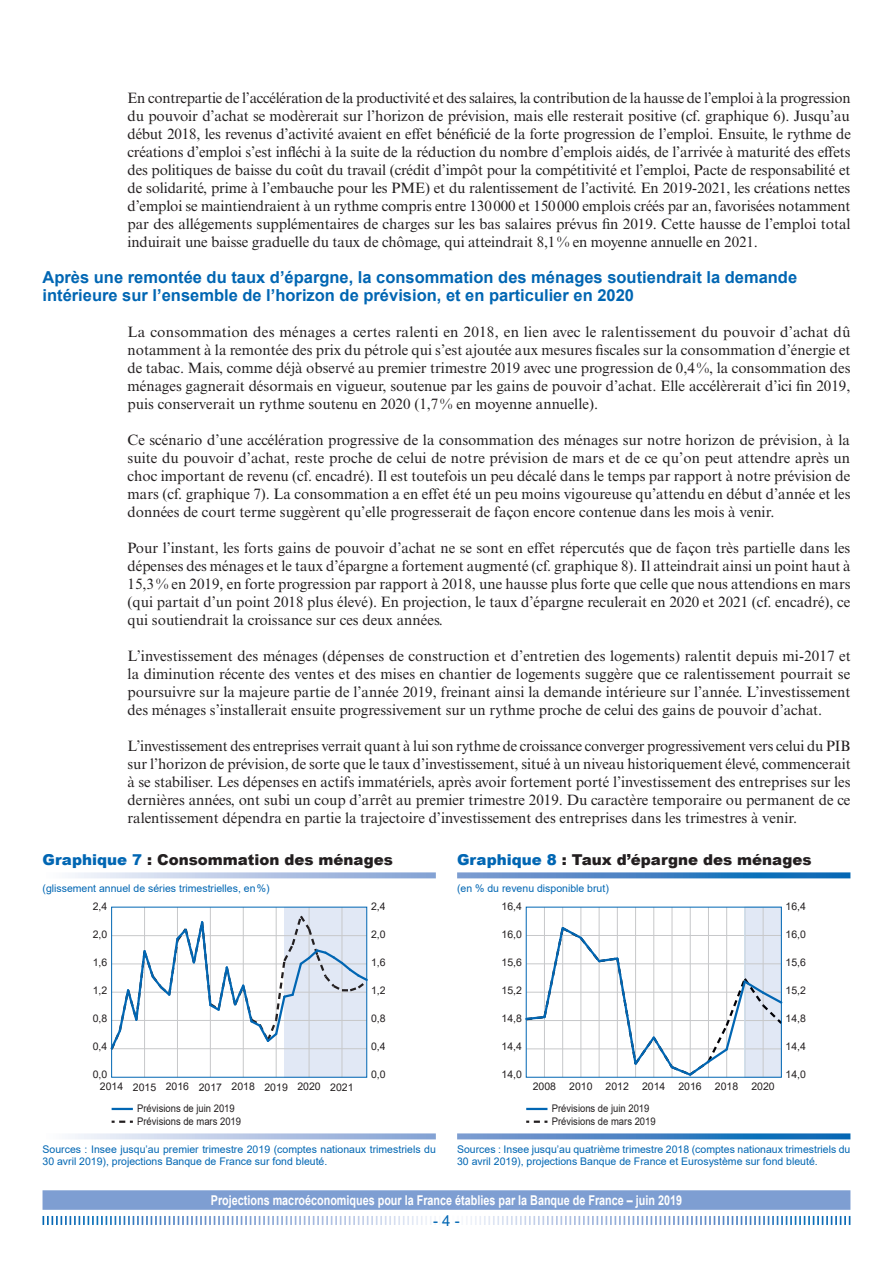
<style>
.page{position:relative;width:893px;height:1263px;background:#fff}
.page>*{position:absolute;margin:0;border:0;box-sizing:border-box;transform-origin:0 0}
.t1{font:700 16.5px/18px "Arial";color:#0166b3}
.t2{font:15px/18px "Times New Roman MT Std";color:#231f20;text-align:justify}
.t3{font:900 15px "Arial";color:#231f20}
.t4{font:15px "Arial";color:#0166b3}
.t5{font:700 13.5px "Arial";color:#fff;scale:.8 1}
.t6{font:10.5px/12.6px "Arial";color:#0166b3}
.t7{font:10.5px "Arial";color:#231f20}
.t8{font:10.5px "Arial";color:#231f20;scale:.9 1}
.s1{color:#0166b3}
</style>
<div class="page">
<div style="left:43px;top:1190px;width:807px;height:20px;background:#7e9ed2"></div>
<svg style="left:43px;top:1216px;width:807px;height:9px"></svg>
<svg style="left:72px;top:872px;width:364px;height:6px;background:#bdcce7"></svg>
<svg style="left:457px;top:872px;width:393px;height:6px;background:#4a88c5"></svg>
<svg style="left:72px;top:1133px;width:364px;height:6px;background:#bdcce7"></svg>
<svg style="left:457px;top:1133px;width:393px;height:6px;background:#4b88c5"></svg>
<svg style="left:112px;top:1120px;width:21px;height:3px"></svg>
<hr style="left:112px;top:1108px;width:21px;height:2px;background:#0166b3">
<div style="left:284px;top:907px;width:83px;height:170px;background:#e1e8f5"></div>
<hr style="left:309px;top:907px;width:1px;height:170px;background:#c7c8ca">
<hr style="left:276px;top:907px;width:1px;height:170px;background:#c7c8ca">
<hr style="left:243px;top:907px;width:1px;height:170px;background:#c7c8ca">
<hr style="left:210px;top:907px;width:1px;height:170px;background:#c7c8ca">
<hr style="left:177px;top:907px;width:1px;height:170px;background:#c7c8ca">
<hr style="left:342px;top:907px;width:1px;height:170px;background:#c7c8ca">
<hr style="left:144px;top:907px;width:1px;height:170px;background:#c7c8ca">
<svg style="left:110px;top:913px;width:258px;height:139px"></svg>
<div style="left:111px;top:907px;width:256px;height:170px;border:1px solid #0166b3"></div>
<svg style="left:526px;top:1120px;width:21px;height:3px"></svg>
<hr style="left:526px;top:1108px;width:21px;height:2px;background:#0166b3">
<div style="left:745px;top:907px;width:36px;height:170px;background:#e1e8f5"></div>
<hr style="left:763px;top:907px;width:1px;height:170px;background:#c7c8ca">
<hr style="left:744px;top:907px;width:1px;height:170px;background:#c7c8ca">
<hr style="left:726px;top:907px;width:1px;height:170px;background:#c7c8ca">
<hr style="left:708px;top:907px;width:1px;height:170px;background:#c7c8ca">
<hr style="left:690px;top:907px;width:1px;height:170px;background:#c7c8ca">
<hr style="left:672px;top:907px;width:1px;height:170px;background:#c7c8ca">
<hr style="left:653px;top:907px;width:1px;height:170px;background:#c7c8ca">
<hr style="left:635px;top:907px;width:1px;height:170px;background:#c7c8ca">
<hr style="left:617px;top:907px;width:1px;height:170px;background:#c7c8ca">
<hr style="left:599px;top:907px;width:1px;height:170px;background:#c7c8ca">
<hr style="left:580px;top:907px;width:1px;height:170px;background:#c7c8ca">
<hr style="left:562px;top:907px;width:1px;height:170px;background:#c7c8ca">
<hr style="left:544px;top:907px;width:1px;height:170px;background:#c7c8ca">
<svg style="left:525px;top:925px;width:258px;height:153px"></svg>
<p class="t2" style="left:128px;top:89px;width:725px">En contrepartie de l’accélération de la productivité et des salaires, la contribution de la hausse de l’emploi à la progression du pouvoir d’achat se modèrerait sur l’horizon de prévision, mais elle resterait positive (cf. graphique 6). Jusqu’au début 2018, les revenus d’activité avaient en effet bénéficié de la forte progression de l’emploi. Ensuite, le rythme de créations d’emploi s’est infléchi à la suite de la réduction du nombre d’emplois aidés, de l’arrivée à maturité des effets des politiques de baisse du coût du travail (crédit d’impôt pour la compétitivité et l’emploi, Pacte de responsabilité et de solidarité, prime à l’embauche pour les PME) et du ralentissement de l’activité. En 2019-2021, les créations nettes d’emploi se maintiendraient à un rythme compris entre 130000 et 150000 emplois créés par an, favorisées notamment par des allégements supplémentaires de charges sur les bas salaires prévus fin 2019. Cette hausse de l’emploi total induirait une baisse graduelle du taux de chômage, qui atteindrait 8,1% en moyenne annuelle en 2021.</p>
<p class="t1" style="left:43px;top:268px;width:756px">Après une remontée du taux d’épargne, la consommation des ménages soutiendrait la demande intérieure sur l’ensemble de l’horizon de prévision, et en particulier en 2020</p>
<p class="t2" style="left:128px;top:323px;width:724px">La consommation des ménages a certes ralenti en 2018, en lien avec le ralentissement du pouvoir d’achat dû notamment à la remontée des prix du pétrole qui s’est ajoutée aux mesures fiscales sur la consommation d’énergie et de tabac. Mais, comme déjà observé au premier trimestre 2019 avec une progression de 0,4%, la consommation des ménages gagnerait désormais en vigueur, soutenue par les gains de pouvoir d’achat. Elle accélèrerait d’ici fin 2019, puis conserverait un rythme soutenu en 2020 (1,7% en moyenne annuelle).</p>
<p class="t2" style="left:128px;top:431px;width:724px">Ce scénario d’une accélération progressive de la consommation des ménages sur notre horizon de prévision, à la suite du pouvoir d’achat, reste proche de celui de notre prévision de mars et de ce qu’on peut attendre après un choc important de revenu (cf. encadré). Il est toutefois un peu décalé dans le temps par rapport à notre prévision de mars (cf. graphique 7). La consommation a en effet été un peu moins vigoureuse qu’attendu en début d’année et les données de court terme suggèrent qu’elle progresserait de façon encore contenue dans les mois à venir.</p>
<p class="t2" style="left:128px;top:539px;width:725px">Pour l’instant, les forts gains de pouvoir d’achat ne se sont en effet répercutés que de façon très partielle dans les dépenses des ménages et le taux d’épargne a fortement augmenté (cf. graphique 8). Il atteindrait ainsi un point haut à 15,3% en 2019, en forte progression par rapport à 2018, une hausse plus forte que celle que nous attendions en mars (qui partait d’un point 2018 plus élevé). En projection, le taux d’épargne reculerait en 2020 et 2021 (cf. encadré), ce qui soutiendrait la croissance sur ces deux années.</p>
<p class="t2" style="left:128px;top:647px;width:725px">L’investissement des ménages (dépenses de construction et d’entretien des logements) ralentit depuis mi-2017 et la diminution récente des ventes et des mises en chantier de logements suggère que ce ralentissement pourrait se poursuivre sur la majeure partie de l’année 2019, freinant ainsi la demande intérieure sur l’année. L’investissement des ménages s’installerait ensuite progressivement sur un rythme proche de celui des gains de pouvoir d’achat.</p>
<p class="t2" style="left:128px;top:737px;width:725px">L’investissement des entreprises verrait quant à lui son rythme de croissance converger progressivement vers celui du PIB sur l’horizon de prévision, de sorte que le taux d’investissement, situé à un niveau historiquement élevé, commencerait à se stabiliser. Les dépenses en actifs immatériels, après avoir fortement porté l’investissement des entreprises sur les dernières années, ont subi un coup d’arrêt au premier trimestre 2019. Du caractère temporaire ou permanent de ce ralentissement dépendra en partie la trajectoire d’investissement des entreprises dans les trimestres à venir.</p>
<p class="t3" style="left:43px;top:849px;width:352px"><span class="s1">Graphique 7</span> : Consommation des ménages</p>
<p class="t3" style="left:457px;top:849px;width:356px"><span class="s1">Graphique 8</span> : Taux d’épargne des ménages</p>
<p class="t6" style="left:43px;top:881px;width:229px">(glissement annuel de séries trimestrielles, en%)</p>
<p class="t6" style="left:457px;top:881px;width:153px">(en % du revenu disponible brut)</p>
<p class="t7" style="left:93px;top:899px;width:16px">2,4</p>
<p class="t7" style="left:371px;top:899px;width:16px">2,4</p>
<p class="t7" style="left:501px;top:899px;width:22px">16,4</p>
<p class="t7" style="left:786px;top:899px;width:22px">16,4</p>
<p class="t7" style="left:93px;top:927px;width:16px">2,0</p>
<p class="t7" style="left:371px;top:927px;width:16px">2,0</p>
<p class="t7" style="left:501px;top:927px;width:22px">16,0</p>
<p class="t7" style="left:786px;top:927px;width:22px">16,0</p>
<p class="t7" style="left:93px;top:955px;width:16px">1,6</p>
<p class="t7" style="left:371px;top:955px;width:16px">1,6</p>
<p class="t7" style="left:501px;top:955px;width:22px">15,6</p>
<p class="t7" style="left:786px;top:955px;width:22px">15,6</p>
<p class="t7" style="left:93px;top:983px;width:16px">1,2</p>
<p class="t7" style="left:371px;top:983px;width:16px">1,2</p>
<p class="t7" style="left:501px;top:983px;width:22px">15,2</p>
<p class="t7" style="left:786px;top:983px;width:22px">15,2</p>
<p class="t7" style="left:93px;top:1011px;width:16px">0,8</p>
<p class="t7" style="left:371px;top:1011px;width:16px">0,8</p>
<p class="t7" style="left:501px;top:1011px;width:22px">14,8</p>
<p class="t7" style="left:786px;top:1011px;width:22px">14,8</p>
<p class="t7" style="left:93px;top:1039px;width:16px">0,4</p>
<p class="t7" style="left:371px;top:1039px;width:16px">0,4</p>
<p class="t7" style="left:501px;top:1039px;width:22px">14,4</p>
<p class="t7" style="left:786px;top:1039px;width:22px">14,4</p>
<p class="t7" style="left:93px;top:1067px;width:16px">0,0</p>
<p class="t7" style="left:371px;top:1067px;width:16px">0,0</p>
<p class="t7" style="left:501px;top:1067px;width:22px">14,0</p>
<p class="t7" style="left:786px;top:1067px;width:22px">14,0</p>
<p class="t7" style="left:100px;top:1079px;width:255px">2014 2015 2016 2017 2018 2019 2020 2021</p>
<p class="t7" style="left:533px;top:1079px;width:243px">2008 2010 2012 2014 2016 2018 2020</p>
<p class="t8" style="left:137px;top:1101px;width:110px">Prévisions de juin 2019</p>
<p class="t8" style="left:552px;top:1101px;width:110px">Prévisions de juin 2019</p>
<p class="t8" style="left:137px;top:1113px;width:117px">Prévisions de mars 2019</p>
<p class="t8" style="left:552px;top:1113px;width:117px">Prévisions de mars 2019</p>
<p class="t6" style="left:43px;top:1142px;width:395px">Sources : Insee jusqu’au premier trimestre 2019 (comptes nationaux trimestriels du<br>30 avril 2019), projections Banque de France sur fond bleuté.</p>
<p class="t6" style="left:457px;top:1142px;width:395px">Sources : Insee jusqu’au quatrième trimestre 2018 (comptes nationaux trimestriels du<br>30 avril 2019), projections Banque de France et Eurosystème sur fond bleuté.</p>
<p class="t5" style="left:211px;top:1191px;width:590px">Projections macroéconomiques pour la France établies par la Banque de France – juin 2019</p>
<p class="t4" style="left:433px;top:1210px;width:28px">-4-</p>
</div>
